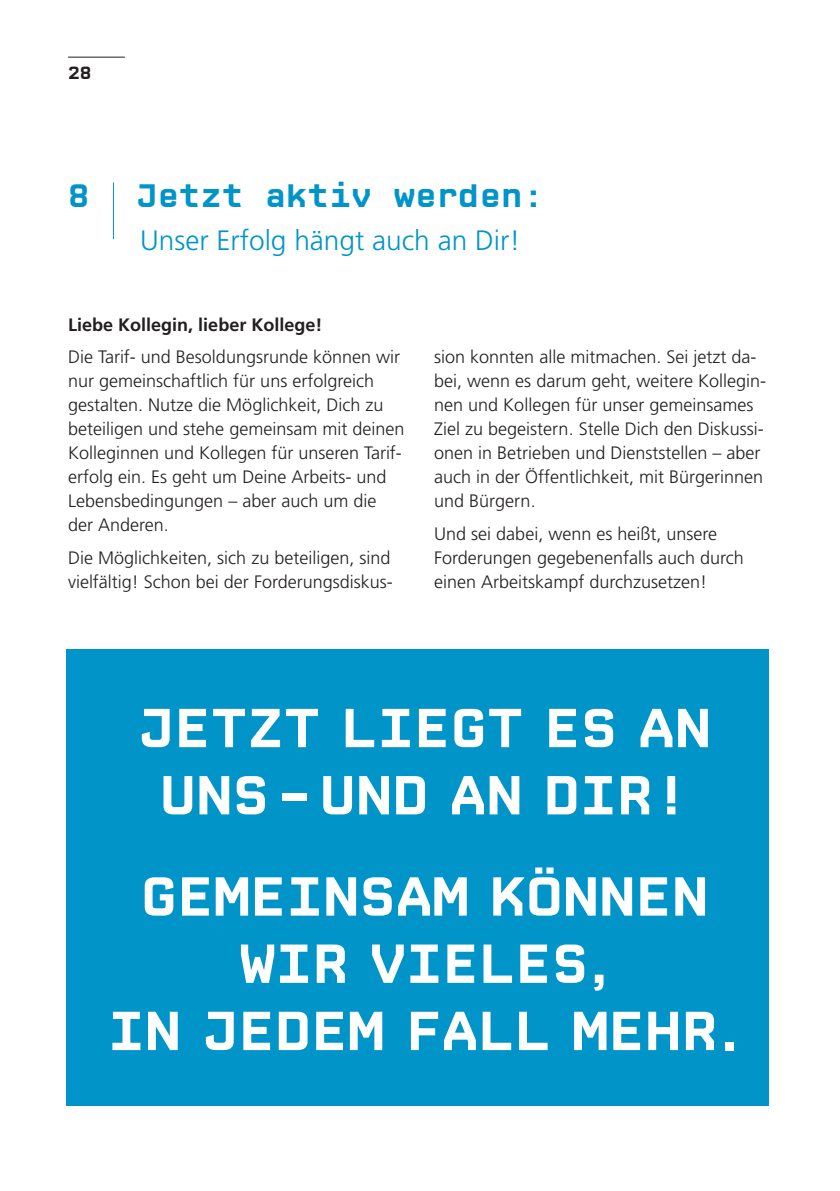
<style>
.page{position:relative;width:840px;height:1191px;background:#fff}
.page>*{position:absolute;margin:0;border:0;box-sizing:border-box;transform-origin:0 0}
.t1{font:56px/67.2px "CP Mono verdi Bold 2";color:#fff;text-align:center}
.t2{font:33px "CP Mono verdi Bold 2";color:#0094c8}
.t3{font:300 28px "Frutiger LT Pro";color:#0094c8}
.t4{font:300 18px/24px "Frutiger LT Pro";color:#231f20}
.t5{font:700 18px "Frutiger LT Pro";color:#231f20}
.t6{font:18px "CP Mono verdi Bold 2";color:#231f20}
</style>
<div class="page">
<hr style="left:68px;top:57px;width:57px;height:1px;background:#231f20">
<hr style="left:113px;top:182px;width:1px;height:57px;background:#0094c8">
<div style="left:66px;top:649px;width:702px;height:457px;background:#0094c8"></div>
<p class="t6" style="left:68px;top:62px;width:25px">28</p>
<h2 class="t2" style="left:68px;top:177px;width:23px">8</h2>
<h2 class="t2" style="left:136px;top:176px;width:409px">Jetzt aktiv werden:</h2>
<h3 class="t3" style="left:140px;top:224px;width:381px">Unser Erfolg hängt auch an Dir!</h3>
<p class="t5" style="left:68px;top:314px;width:256px">Liebe Kollegin, lieber Kollege!</p>
<p class="t4" style="left:68px;top:345px;width:338px">Die Tarif- und Besoldungsrunde können wir nur gemeinschaftlich für uns erfolgreich gestalten. Nutze die Möglichkeit, Dich zu beteiligen und stehe gemeinsam mit deinen Kolleginnen und Kollegen für unseren Tarif&shy;erfolg ein. Es geht um Deine Arbeits- und Lebensbedingungen – aber auch um die der Anderen.</p>
<p class="t4" style="left:68px;top:545px;width:326px">Die Möglichkeiten, sich zu beteiligen, sind vielfältig! Schon bei der Forderungsdiskus-</p>
<p class="t4" style="left:434px;top:345px;width:333px">sion konnten alle mitmachen. Sei jetzt da&shy;bei, wenn es darum geht, weitere Kollegin&shy;nen und Kollegen für unser gemeinsames Ziel zu begeistern. Stelle Dich den Diskussi&shy;onen in Betrieben und Dienststellen – aber auch in der Öffentlichkeit, mit Bürgerinnen und Bürgern.</p>
<p class="t4" style="left:434px;top:521px;width:311px">Und sei dabei, wenn es heißt, unsere<br>Forderungen gegebenenfalls auch durch einen Arbeitskampf durchzusetzen!</p>
<h1 class="t1" style="left:138px;top:694px;width:574px">JETZT LIEGT ES AN<br>UNS–UND AN DIR!</h1>
<h1 class="t1" style="left:108px;top:863px;width:634px">GEMEINSAM KÖNNEN<br>WIR VIELES,<br>IN JEDEM FALL MEHR.</h1>
</div>
